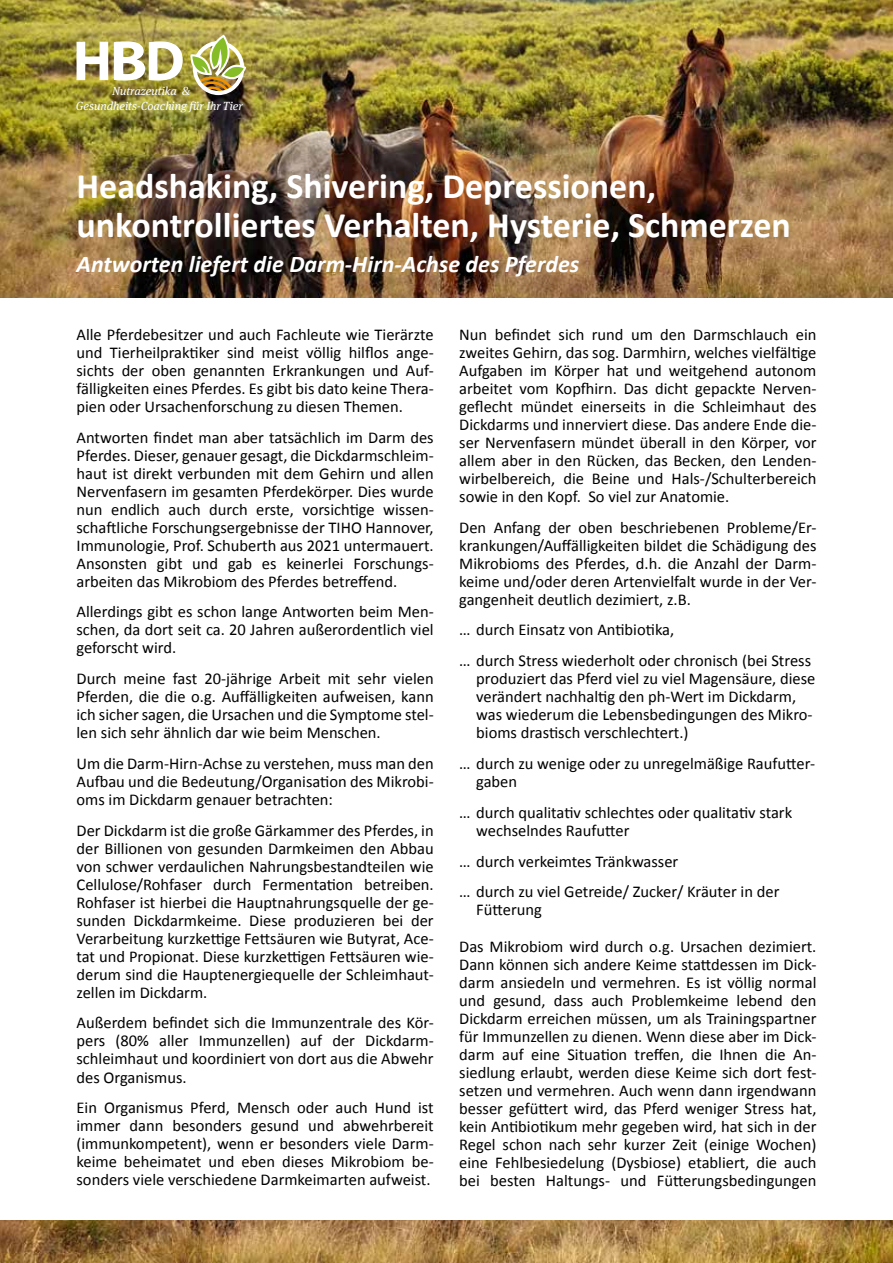
<style>
.page{position:relative;width:893px;height:1263px;background:#fff}
.page>*{position:absolute;margin:0;border:0;box-sizing:border-box;transform-origin:0 0}
.t1{font:700 36px/38.8px "Calibri";color:#fff}
.t2{font:italic 700 24px "Calibri";color:#fff}
.t3{font:16.5px/18px "Calibri";color:#000;text-align:justify}
.t4{font:italic 11.85px/14.7px "Meta Serif Pro";color:#fff}
</style>
<div class="page">
<img style="left:0;top:0;width:893px;height:298px">
<img style="left:0;top:1220px;width:893px;height:43px">
<svg style="left:77px;top:42px;width:31px;height:38px"></svg>
<svg style="left:114px;top:41px;width:69px;height:40px"></svg>
<img style="left:190px;top:35px;width:56px;height:60px">
<p class="t4" style="left:76px;top:83px;width:168px;text-indent:36px">Nutrazeutika &amp;<br>Gesundheits-Coaching für Ihr Tier</p>
<h1 class="t1" style="left:77px;top:166px;width:716px">Headshaking, Shivering, Depressionen, unkontrolliertes Verhalten, Hysterie, Schmerzen</h1>
<h2 class="t2" style="left:77px;top:247px;width:504px">Antworten liefert die Darm-Hirn-Achse des Pferdes</h2>
<p class="t3" style="left:77px;top:325px;width:359px">Alle Pferdebesitzer und auch Fachleute wie Tierärzte und Tierheilpraktiker sind meist völlig hilflos ange&shy;sichts der oben genannten Erkrankungen und Auf&shy;fälligkeiten eines Pferdes. Es gibt bis dato keine Thera&shy;pien oder Ursachenforschung zu diesen Themen.</p>
<p class="t3" style="left:77px;top:428px;width:359px">Antworten findet man aber tatsächlich im Darm des Pferdes. Dieser, genauer gesagt, die Dickdarmschleim&shy;haut ist direkt verbunden mit dem Gehirn und allen Nervenfasern im gesamten Pferdekörper. Dies wurde nun endlich auch durch erste, vorsichtige wissen&shy;schaftliche Forschungsergebnisse der TIHO Hannover, Immunologie, Prof. Schuberth aus 2021 untermauert.<br>Ansonsten gibt und gab es keinerlei Forschungs&shy;arbeiten das Mikrobiom des Pferdes betreffend.</p>
<p class="t3" style="left:77px;top:602px;width:359px">Allerdings gibt es schon lange Antworten beim Men&shy;schen, da dort seit ca. 20 Jahren außerordentlich viel geforscht wird.</p>
<p class="t3" style="left:77px;top:669px;width:359px">Durch meine fast 20-jährige Arbeit mit sehr vielen Pferden, die die o.g. Auffälligkeiten aufweisen, kann ich sicher sagen, die Ursachen und die Symptome stel&shy;len sich sehr ähnlich dar wie beim Menschen.</p>
<p class="t3" style="left:77px;top:754px;width:359px">Um die Darm-Hirn-Achse zu verstehen, muss man den Aufbau und die Bedeutung/Organisation des Mikrobi&shy;oms im Dickdarm genauer betrachten:</p>
<p class="t3" style="left:77px;top:821px;width:359px">Der Dickdarm ist die große Gärkammer des Pferdes, in der Billionen von gesunden Darmkeimen den Abbau von schwer verdaulichen Nahrungsbestandteilen wie Cellulose/Rohfaser durch Fermentation betreiben.<br>Rohfaser ist hierbei die Hauptnahrungsquelle der ge&shy;sunden Dickdarmkeime. Diese produzieren bei der Verarbeitung kurzkettige Fettsäuren wie Butyrat, Ace&shy;tat und Propionat. Diese kurzkettigen Fettsäuren wie&shy;derum sind die Hauptenergiequelle der Schleimhaut&shy;zellen im Dickdarm.</p>
<p class="t3" style="left:77px;top:1013px;width:359px">Außerdem befindet sich die Immunzentrale des Kör&shy;pers (80% aller Immunzellen) auf der Dickdarm&shy;schleimhaut und koordiniert von dort aus die Abwehr des Organismus.</p>
<p class="t3" style="left:77px;top:1098px;width:359px">Ein Organismus Pferd, Mensch oder auch Hund ist immer dann besonders gesund und abwehrbereit (immunkompetent), wenn er besonders viele Darm&shy;keime beheimatet und eben dieses Mikrobiom be&shy;sonders viele verschiedene Darmkeimarten aufweist.</p>
<p class="t3" style="left:459px;top:325px;width:359px">Nun befindet sich rund um den Darmschlauch ein zweites Gehirn, das sog. Darmhirn, welches vielfältige Aufgaben im Körper hat und weitgehend autonom arbeitet vom Kopfhirn. Das dicht gepackte Nerven&shy;geflecht mündet einerseits in die Schleimhaut des Dickdarms und innerviert diese. Das andere Ende die&shy;ser Nervenfasern mündet überall in den Körper, vor allem aber in den Rücken, das Becken, den Lenden&shy;wirbelbereich, die Beine und Hals-/Schulterbereich sowie in den Kopf. So viel zur Anatomie.</p>
<p class="t3" style="left:459px;top:518px;width:359px">Den Anfang der oben beschriebenen Probleme/Er&shy;krankungen/Auffälligkeiten bildet die Schädigung des Mikrobioms des Pferdes, d.h. die Anzahl der Darm&shy;keime und/oder deren Artenvielfalt wurde in der Ver&shy;gangenheit deutlich dezimiert, z.B.</p>
<p class="t3" style="left:459px;top:614px;width:353px;line-height:30.8px">… durch Einsatz von Antibiotika,<br>… durch Stress wiederholt oder chronisch (bei Stress</p>
<p class="t3" style="left:476px;top:669px;width:341px;text-align:left">produziert das Pferd viel zu viel Magensäure, diese verändert nachhaltig den ph-Wert im Dickdarm, was wiederum die Lebensbedingungen des Mikro&shy;bioms drastisch verschlechtert.)</p>
<p class="t3" style="left:476px;top:754px;width:340px;text-indent:-17px">… durch zu wenige oder zu unregelmäßige Raufutter&shy;gaben</p>
<p class="t3" style="left:476px;top:803px;width:317px;text-indent:-17px">… durch qualitativ schlechtes oder qualitativ stark wechselndes Raufutter</p>
<p class="t3" style="left:459px;top:845px;width:322px;line-height:30.8px">… durch verkeimtes Tränkwasser<br>… durch zu viel Getreide/ Zucker/ Kräuter in der</p>
<p class="t3" style="left:476px;top:900px;width:67px">Fütterung</p>
<p class="t3" style="left:459px;top:937px;width:359px">Das Mikrobiom wird durch o.g. Ursachen dezimiert.<br>Dann können sich andere Keime stattdessen im Dick&shy;darm ansiedeln und vermehren. Es ist völlig normal und gesund, dass auch Problemkeime lebend den Dickdarm erreichen müssen, um als Trainingspartner für Immunzellen zu dienen. Wenn diese aber im Dick&shy;darm auf eine Situation treffen, die Ihnen die An&shy;siedlung erlaubt, werden diese Keime sich dort fest&shy;setzen und vermehren. Auch wenn dann irgendwann besser gefüttert wird, das Pferd weniger Stress hat, kein Antibiotikum mehr gegeben wird, hat sich in der Regel schon nach sehr kurzer Zeit (einige Wochen) eine Fehlbesiedelung (Dysbiose) etabliert, die auch bei besten Haltungs- und Fütterungsbedingungen</p>
</div>
